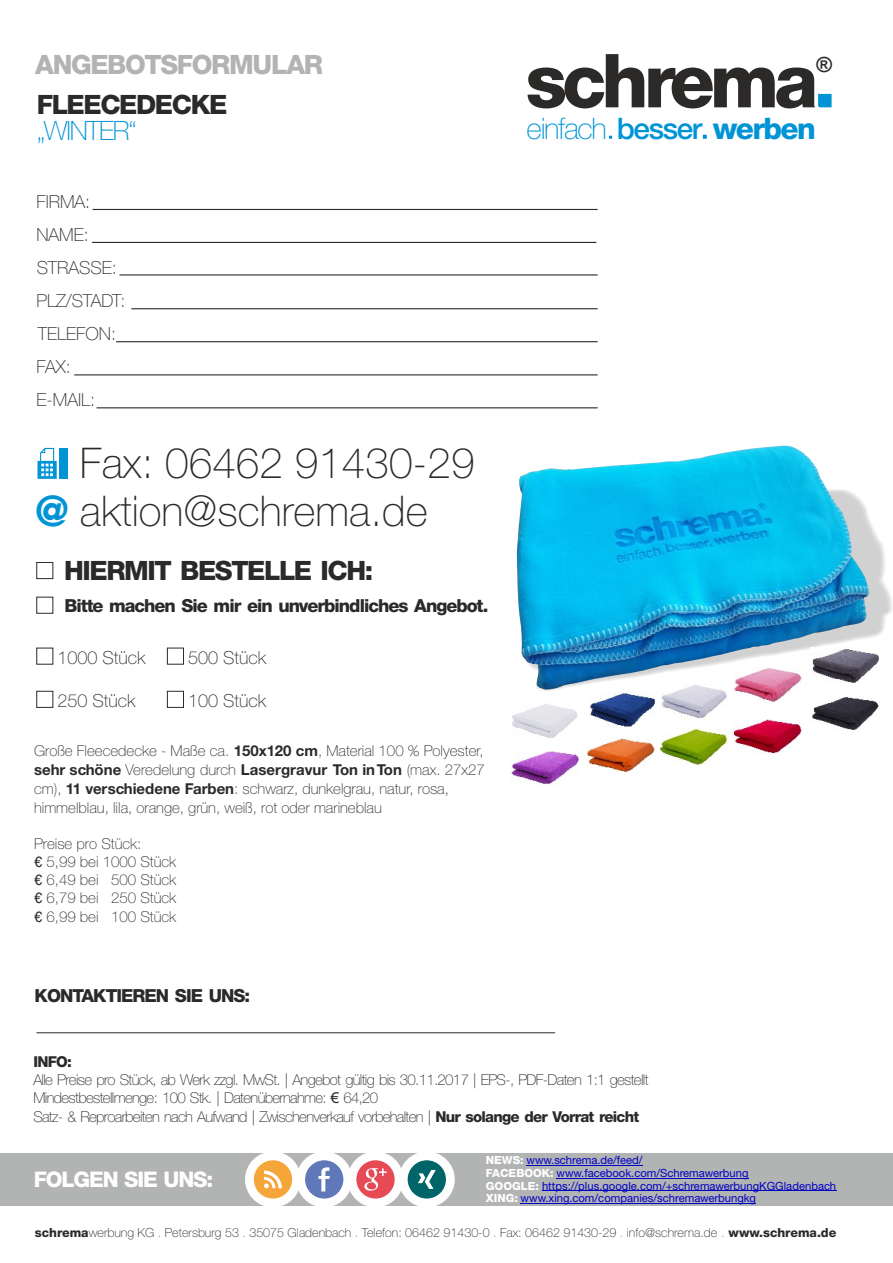
<style>
.page{position:relative;width:893px;height:1263px;background:#fff}
.page>*{position:absolute;margin:0;border:0;box-sizing:border-box;transform-origin:0 0}
.t1{font:100 42.3px/47.5px "Helvetica Neue CE";color:#2b2a29}
.t2{font:100 29.7px "Helvetica Neue CE";letter-spacing:-.045em;color:#0094d6}
.t3{font:800 26.7px "Helvetica Neue CE";letter-spacing:-.055em;color:#2b2a29}
.t4{font:800 26.7px "Helvetica Neue CE";letter-spacing:-.055em;color:#b2b3b3}
.t5{font:100 26.7px "Helvetica Neue CE";letter-spacing:-.045em;color:#0094d6}
.t6{font:800 21.6px "Helvetica Neue CE";letter-spacing:-.055em;color:#fefefe}
.t7{font:700 21px "Arial";color:#2b2a29}
.t8{font:100 18px/33px "Helvetica Neue CE";color:#2b2a29}
.t9{font:800 18px "Helvetica Neue CE";letter-spacing:-.055em;color:#2b2a29}
.t10{font:100 15px/18.1px "Helvetica Neue CE";color:#2b2a29}
.t11{font:100 15px/18.1px "Helvetica Neue CE";letter-spacing:-.045em;color:#2b2a29}
.t12{font:800 15px "Helvetica Neue CE";color:#2b2a29}
.t13{font:100 12.45px "Helvetica Neue CE";color:#2b2a29}
.t14{font:11.25px/12.6px "Helvetica Neue CE";color:#0000c4}
.s1{font-weight:800;color:#0094d6}
.s2{font-weight:700}
.s3{font-family:"Helvetica";font-weight:400}
.s4{font-weight:500}
.s5{font-weight:800}
.s6{font-family:"Arial";font-weight:400}
.s7{font-weight:800;color:#fefefe}
.s8{color:#0094d6}
</style>
<div class="page">
<div style="left:0;top:1153px;width:893px;height:53px;background:#b2b3b3"></div>
<div style="left:245px;top:1151px;width:56px;height:56px;background:#fefefe;border-radius:50%"></div>
<div style="left:296px;top:1151px;width:56px;height:56px;background:#fefefe;border-radius:50%"></div>
<div style="left:348px;top:1151px;width:55px;height:56px;background:#fefefe;border-radius:50%"></div>
<div style="left:399px;top:1151px;width:56px;height:56px;background:#fefefe;border-radius:50%"></div>
<div style="left:305px;top:1160px;width:38px;height:38px;background:#5e78b9;border-radius:50%"></div>
<svg style="left:318px;top:1167px;width:12px;height:24px"></svg>
<div style="left:356px;top:1160px;width:39px;height:38px;background:#e54a55;border-radius:50%"></div>
<svg style="left:364px;top:1168px;width:23px;height:22px"></svg>
<div style="left:408px;top:1160px;width:38px;height:38px;background:#006568;border-radius:50%"></div>
<svg style="left:418px;top:1170px;width:18px;height:19px"></svg>
<div style="left:254px;top:1160px;width:38px;height:38px;background:#f6a539;border-radius:50%"></div>
<svg style="left:264px;top:1170px;width:18px;height:18px"></svg>
<hr style="left:526px;top:1165px;width:117px;height:1px;background:#0000c4">
<hr style="left:556px;top:1178px;width:192px;height:1px;background:#0000c4">
<hr style="left:542px;top:1190px;width:294px;height:1px;background:#0000c4">
<hr style="left:521px;top:1203px;width:235px;height:1px;background:#0000c4">
<hr style="left:36px;top:1032px;width:519px;height:1px;background:#2b2a29">
<hr style="left:93px;top:209px;width:505px;height:1px;background:#2b2a29">
<hr style="left:92px;top:242px;width:504px;height:1px;background:#2b2a29">
<hr style="left:119px;top:274px;width:479px;height:1px;background:#2b2a29">
<hr style="left:131px;top:308px;width:467px;height:1px;background:#2b2a29">
<hr style="left:116px;top:341px;width:482px;height:1px;background:#2b2a29">
<hr style="left:74px;top:374px;width:524px;height:1px;background:#2b2a29">
<hr style="left:97px;top:407px;width:501px;height:1px;background:#2b2a29">
<svg style="left:38px;top:448px;width:19px;height:31px"></svg>
<div style="left:59px;top:448px;width:9px;height:31px;background:#0094d6"></div>
<div style="left:36px;top:597px;width:17px;height:17px;border:1px solid #2b2a29"></div>
<div style="left:36px;top:562px;width:17px;height:17px;border:1px solid #2b2a29"></div>
<div style="left:167px;top:648px;width:17px;height:16px;border:1px solid #2b2a29"></div>
<div style="left:36px;top:648px;width:17px;height:16px;border:1px solid #2b2a29"></div>
<div style="left:167px;top:691px;width:17px;height:17px;border:1px solid #2b2a29"></div>
<div style="left:36px;top:691px;width:17px;height:17px;border:1px solid #2b2a29"></div>
<svg style="left:528px;top:54px;width:304px;height:54px"></svg>
<svg style="left:703px;top:135px;width:4px;height:4px"></svg>
<svg style="left:516px;top:519px;width:377px;height:172px"></svg>
<img style="left:517px;top:446px;width:352px;height:244px">
<img style="left:812px;top:697px;width:67px;height:33px">
<img style="left:734px;top:719px;width:68px;height:35px">
<img style="left:660px;top:729px;width:68px;height:37px">
<img style="left:587px;top:738px;width:68px;height:35px">
<img style="left:511px;top:751px;width:67px;height:34px">
<img style="left:734px;top:667px;width:68px;height:35px">
<img style="left:660px;top:684px;width:68px;height:34px">
<img style="left:810px;top:648px;width:71px;height:36px">
<img style="left:589px;top:693px;width:67px;height:34px">
<img style="left:512px;top:704px;width:66px;height:34px">
<h3 class="t4" style="left:35px;top:54px;width:289px">ANGEBOTSFORMULAR</h3>
<h3 class="t3" style="left:37px;top:95px;width:192px">FLEECEDECKE</h3>
<h3 class="t5" style="left:37px;top:120px;width:102px">„WINTER“</h3>
<p class="t8" style="left:36px;top:187px;width:91px">FIRMA:<br>NAME:<br>STRASSE:<br>PLZ/STADT:<br>TELEFON:<br>FAX:<br>E-MAIL:</p>
<h1 class="t1" style="left:35px;top:444px;width:441px;text-indent:45px">Fax: 06462 91430-29 <span class="s1">@</span> aktion@schrema.de</h1>
<h3 class="t3" style="left:64px;top:560px;width:311px">HIERMIT BESTELLE ICH:</h3>
<p class="t9" style="left:64px;top:598px;width:425px">Bitte machen Sie mir ein unverbindliches Angebot.</p>
<p class="t8" style="left:57px;top:643px;width:90px">1000 Stück</p>
<p class="t8" style="left:188px;top:643px;width:80px">500 Stück</p>
<p class="t8" style="left:57px;top:687px;width:80px">250 Stück</p>
<p class="t8" style="left:188px;top:687px;width:80px">100 Stück</p>
<p class="t10" style="left:34px;top:743px;width:452px;line-height:18.8px">Große Fleecedecke - Maße ca. <span class="s2">150x120 cm</span>, Material 100 % Polyester, <span class="s2">sehr schöne</span> Veredelung durch <span class="s2">Lasergravur Ton in Ton</span> (max. 27x27 cm), <span class="s2">11 verschiedene Farben</span>: schwarz, dunkelgrau, natur, rosa, himmelblau, lila, orange, grün, weiß, rot oder marineblau</p>
<p class="t10" style="left:34px;top:837px;width:144px">Preise pro Stück:<br><span class="s3">€</span> 5,99 bei 1000 Stück <span class="s3">€</span> 6,49 bei 500 Stück <span class="s3">€</span> 6,79 bei 250 Stück <span class="s3">€</span> 6,99 bei 100 Stück</p>
<p class="t9" style="left:35px;top:989px;width:217px">KONTAKTIEREN SIE UNS:</p>
<h3 class="t7" style="left:816px;top:56px;width:17px">®</h3>
<h2 class="t2" style="left:527px;top:117px;width:291px">einfach <span class="s4">besser</span> <span class="s5">werben</span></h2>
<p class="t12" style="left:33px;top:1056px;width:40px">INFO:</p>
<p class="t11" style="left:33px;top:1072px;width:617px">Alle Preise pro Stück, ab Werk zzgl. MwSt. | Angebot gültig bis 30.11.2017 | EPS-, PDF-Daten 1:1 gestellt<br>Mindestbestellmenge: 100 Stk. | Datenübernahme: <span class="s6">€</span> 64,20<br>Satz- &amp; Reproarbeiten nach Aufwand | Zwischenverkauf vorbehalten | <span class="s5">Nur solange der Vorrat reicht</span></p>
<h3 class="t6" style="left:34px;top:1171px;width:181px">FOLGEN SIE UNS:</h3>
<p class="t14" style="left:486px;top:1155px;width:352px"><span class="s7">NEWS:</span> www.schrema.de/feed/<br><span class="s7">FACEBOOK:</span> www.facebook.com/Schremawerbung<br><span class="s7">GOOGLE:</span> https://plus.google.com/+schremawerbungKGGladenbach <span class="s7">XING:</span> www.xing.com/companies/schremawerbungkg</p>
<p class="t13" style="left:35px;top:1228px;width:803px"><span class="s5">schrema</span>werbung KG <span class="s8">.</span> Petersburg 53 <span class="s8">.</span> 35075 Gladenbach <span class="s8">.</span> Telefon: 06462 91430-0 <span class="s8">.</span> Fax: 06462 91430-29 <span class="s8">.</span> info@schrema.de <span class="s8">.</span> <span class="s5">www.schrema.de</span></p>
</div>
